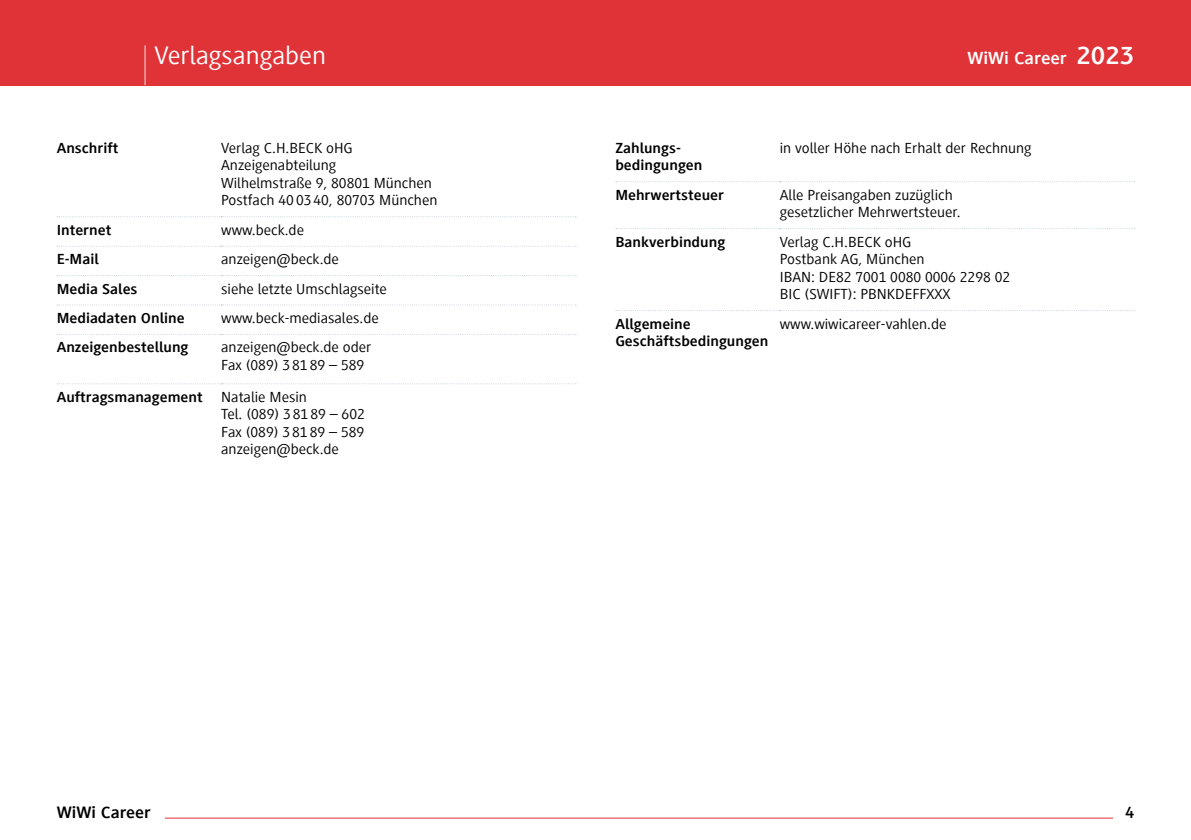
<style>
.page{position:relative;width:1191px;height:840px;background:#fff}
.page>*{position:absolute;margin:0;border:0;box-sizing:border-box;transform-origin:0 0}
.t1{font:26px "Generis Sans Com";color:#fff;scale:1.08 1}
.t2{font:700 18px "Generis Sans Com";color:#fff;scale:1.08 1}
.t3{font:700 17px "Generis Sans Com";color:#000;scale:1.08 1}
.t4{font:700 17px "Generis Sans Com";color:#000}
.t5{font:15px/17.6px "Generis Sans Com";color:#000;scale:1.08 1}
.t6{font:700 15px/17.6px "Generis Sans Com";color:#000;scale:1.08 1}
.s1{font-size:26px}
.s2{font-weight:700}
</style>
<div class="page">
<div style="left:0;top:0;width:1191px;height:85px;background:#df3338"></div>
<hr style="left:144px;top:45px;width:2px;height:40px;background:#dde3e5">
<hr style="left:165px;top:817px;width:948px;height:1px;background:#df3338">
<svg style="left:57px;top:245px;width:519px;height:1px"></svg>
<svg style="left:57px;top:216px;width:519px;height:1px"></svg>
<svg style="left:57px;top:304px;width:519px;height:1px"></svg>
<svg style="left:57px;top:275px;width:519px;height:1px"></svg>
<svg style="left:57px;top:334px;width:519px;height:1px"></svg>
<svg style="left:57px;top:383px;width:519px;height:1px"></svg>
<svg style="left:616px;top:310px;width:518px;height:1px"></svg>
<svg style="left:616px;top:181px;width:518px;height:1px"></svg>
<svg style="left:616px;top:228px;width:518px;height:1px"></svg>
<h1 class="t1" style="left:154px;top:42px;width:160px">Verlagsangaben</h1>
<p class="t2" style="left:967px;top:49px;width:156px">WiWi Career <span class="s1">2023</span></p>
<p class="t6" style="left:57px;top:139px;width:59px">Anschrift</p>
<p class="t5" style="left:221px;top:139px;width:202px">Verlag C.H.BECK oHG<br>Anzeigenabteilung<br>Wilhelmstraße 9, 80801 München<br>Postfach 40 03 40, 80703 München</p>
<p class="t6" style="left:57px;top:221px;width:52px">Internet</p>
<p class="t5" style="left:221px;top:221px;width:78px">www.beck.de</p>
<p class="t6" style="left:57px;top:250px;width:41px">E-Mail</p>
<p class="t5" style="left:221px;top:250px;width:111px">anzeigen@beck.de</p>
<p class="t6" style="left:57px;top:280px;width:76px">Media Sales</p>
<p class="t5" style="left:221px;top:280px;width:155px">siehe letzte Umschlagseite</p>
<p class="t6" style="left:57px;top:309px;width:120px">Mediadaten Online</p>
<p class="t5" style="left:221px;top:309px;width:147px">www.beck-mediasales.de</p>
<p class="t6" style="left:57px;top:338px;width:123px">Anzeigenbestellung</p>
<p class="t5" style="left:221px;top:338px;width:140px">anzeigen@beck.de oder<br>Fax (089) 3 81 89 – 589</p>
<p class="t5" style="left:221px;top:388px;width:134px;text-indent:-164px"><span class="s2">Auftragsmanagement</span> Natalie Mesin<br>Tel. (089) 3 81 89 – 602<br>Fax (089) 3 81 89 – 589 anzeigen@beck.de</p>
<p class="t6" style="left:615px;top:139px;width:82px">Zahlungs&shy;bedingungen</p>
<p class="t5" style="left:780px;top:139px;width:235px">in voller Höhe nach Erhalt der Rechnung</p>
<p class="t6" style="left:615px;top:186px;width:102px">Mehrwertsteuer</p>
<p class="t5" style="left:780px;top:186px;width:169px">Alle Preisangaben zuzüglich gesetzlicher Mehrwertsteuer.</p>
<p class="t6" style="left:615px;top:233px;width:103px">Bankverbindung</p>
<p class="t5" style="left:780px;top:233px;width:215px">Verlag C.H.BECK oHG<br>Postbank AG, München<br>IBAN: DE82 7001 0080 0006 2298 02<br>BIC (SWIFT): PBNKDEFFXXX</p>
<p class="t6" style="left:615px;top:315px;width:143px">Allgemeine<br>Geschäftsbedingungen</p>
<p class="t5" style="left:780px;top:315px;width:156px">www.wiwicareer-vahlen.de</p>
<p class="t3" style="left:57px;top:803px;width:89px">WiWi Career</p>
<p class="t4" style="left:1125px;top:803px;width:10px">4</p>
</div>
